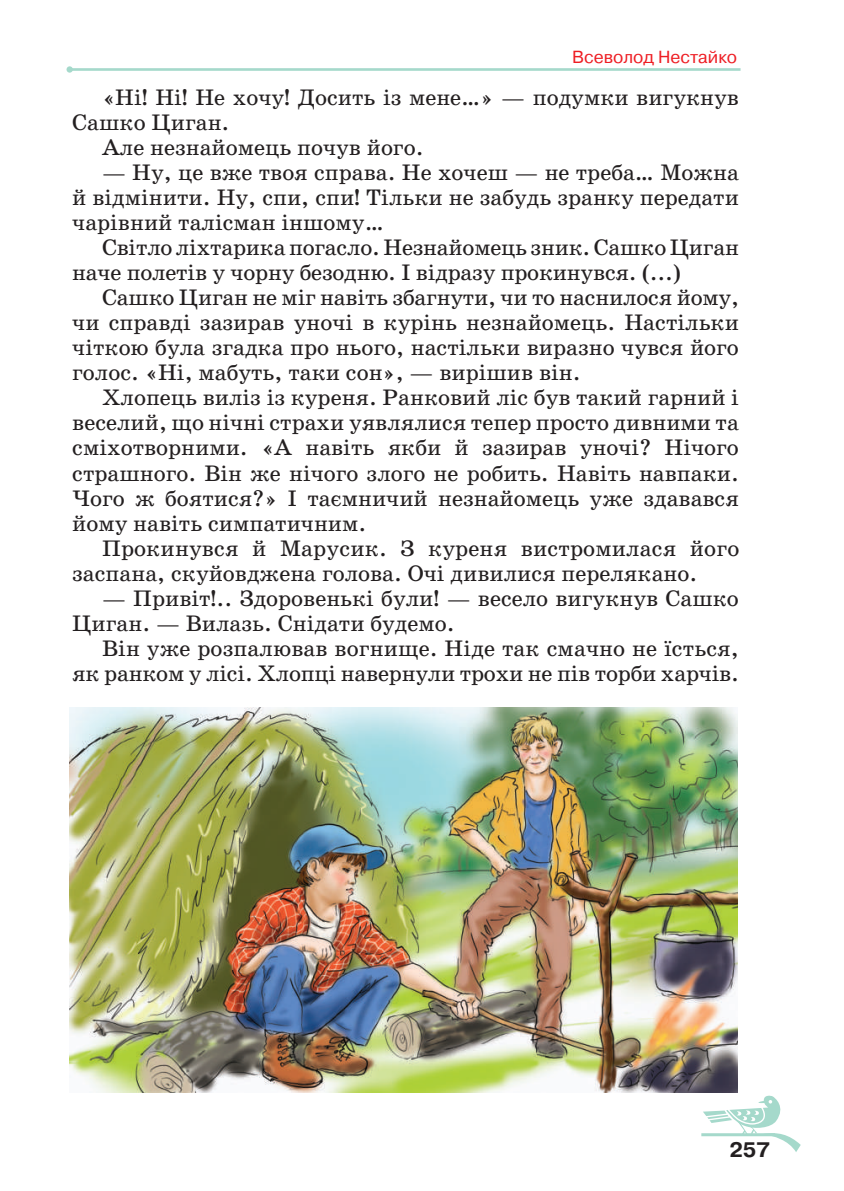
<style>
.page{position:relative;width:844px;height:1191px;background:#fff}
.page>*{position:absolute;margin:0;border:0;box-sizing:border-box;transform-origin:0 0}
.t1{font:22.75px/25px "School Book C";color:#231f20;text-align:justify}
.t2{font:700 21px "Pragmatica C";color:#231f20}
.t3{font:17.5px "Pragmatica C";color:#ee1d23}
</style>
<div class="page">
<hr style="left:701px;top:1133px;width:73px;height:3px;background:#a5d9cb">
<svg style="left:702px;top:1095px;width:98px;height:57px"></svg>
<hr style="left:70px;top:68px;width:670px;height:3px;background:#a5d9cb">
<div style="left:66px;top:66px;width:7px;height:7px;background:#a5d9cb;border-radius:50%"></div>
<img style="left:69px;top:707px;width:668px;height:385px">
<p class="t3" style="left:572px;top:47px;width:167px">Всеволод Нестайко</p>
<p class="t1" style="left:102px;top:85px;width:638px">«Ні! Ні! Не хочу! Досить із мене…» — подумки вигукнув</p>
<p class="t1" style="left:72px;top:110px;width:159px">Сашко Циган.</p>
<p class="t1" style="left:102px;top:135px;width:323px">Але незнайомець почув його.</p>
<p class="t1" style="left:72px;top:160px;width:668px;text-indent:30px">— Ну, це вже твоя справа. Не хочеш — не треба… Можна й відмінити. Ну, спи, спи! Тільки не забудь зранку передати чарівний талісман іншому…</p>
<p class="t1" style="left:72px;top:235px;width:668px;text-indent:30px">Світло ліхтарика погасло. Незнайомець зник. Сашко Циган наче полетів у чорну безодню. І відразу прокинувся. (...)</p>
<p class="t1" style="left:72px;top:285px;width:668px;text-indent:30px">Сашко Циган не міг навіть збагнути, чи то наснилося йому, чи справді зазирав уночі в курінь незнайомець. Настільки чіткою була згадка про нього, настільки виразно чувся його голос. «Ні, мабуть, таки сон», — вирішив він.</p>
<p class="t1" style="left:72px;top:385px;width:668px;text-indent:30px">Хлопець виліз із куреня. Ранковий ліс був такий гарний і веселий, що нічні страхи уявлялися тепер просто дивними та сміхотворними. «А навіть якби й зазирав уночі? Нічого страшного. Він же нічого злого не робить. Навіть навпаки.<br>Чого ж боятися?» І таємничий незнайомець уже здавався йому навіть симпатичним.</p>
<p class="t1" style="left:72px;top:536px;width:668px;text-indent:30px">Прокинувся й Марусик. З куреня вистромилася його заспана, скуйовджена голова. Очі дивилися перелякано.</p>
<p class="t1" style="left:72px;top:586px;width:668px;text-indent:30px">— Привіт!.. Здоровенькі були! — весело вигукнув Сашко<br>Циган. — Вилазь. Снідати будемо.</p>
<p class="t1" style="left:72px;top:636px;width:668px;text-align:right">Він уже розпалював вогнище. Ніде так смачно не їсться, як ранком у лісі. Хлопці навернули трохи не пів торби харчів.</p>
<p class="t2" style="left:729px;top:1137px;width:42px">257</p>
</div>
